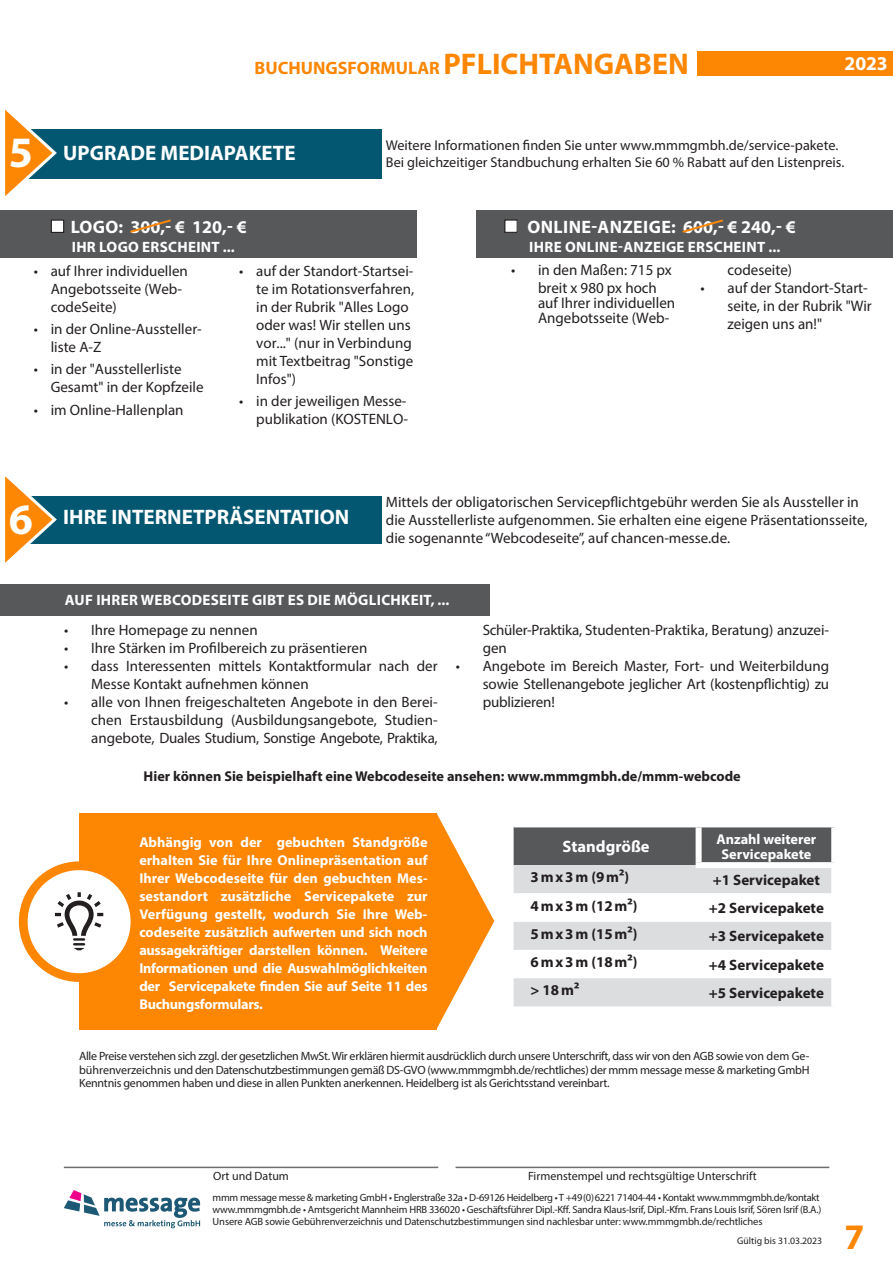
<style>
.page{position:relative;width:893px;height:1263px;background:#fff}
.page>*{position:absolute;margin:0;border:0;box-sizing:border-box;transform-origin:0 0}
.t1{font:700 36px "Myriad Pro";color:#fd8603}
.t2{font:700 21px "Myriad Pro";color:#fff}
.t3{font:700 19.5px "Myriad Pro";color:#fff}
.t4{font:700 18px "Myriad Pro";color:#fff}
.t5{font:700 18px "Myriad Pro";color:#fd8603}
.t6{font:700 16.5px "Myriad Pro";color:#fff}
.t7{font:15.3px/18px "Myriad Pro";color:#231f20}
.t8{font:15px/18px "Myriad Pro";color:#231f20}
.t9{font:700 15px "Myriad Pro";letter-spacing:.02em;color:#fff}
.t10{font:700 15px "Myriad Pro";color:#231f20}
.t11{font:700 15px "Myriad Pro";letter-spacing:.125em;color:#231f20}
.t12{font:700 14.25px/18px "Myriad Pro";letter-spacing:-.02em;color:#fff;text-align:justify}
.t13{font:14.25px/17.1px "Myriad Pro";color:#231f20}
.t14{font:700 14.25px "Myriad Pro";color:#231f20}
.t15{font:700 14.25px/15px "Myriad Pro";color:#fff;text-align:center}
.t16{font:12px/13.5px "Myriad Pro";letter-spacing:-.005em;color:#231f20;text-align:justify}
.t17{font:10.5px/12px "Myriad Pro";letter-spacing:-.02em;color:#231f20}
.t18{font:9.75px "Myriad Pro";color:#231f20}
.s1{font-size:30px}
.s2{font-size:43.5px}
</style>
<div class="page">
<svg style="left:64px;top:1190px;width:136px;height:38px"></svg>
<div style="left:697px;top:52px;width:196px;height:24px;background:#fd8603"></div>
<hr style="left:456px;top:1167px;width:373px;height:1px;background:#6c6d70">
<hr style="left:64px;top:1167px;width:374px;height:1px;background:#6c6d70">
<svg style="left:437px;top:814px;width:57px;height:214px"></svg>
<div style="left:476px;top:211px;width:417px;height:47px;background:#57585a"></div>
<div style="left:0;top:584px;width:489px;height:32px;background:#57585a"></div>
<div style="left:79px;top:813px;width:358px;height:217px;background:#fd8603"></div>
<div style="left:23px;top:866px;width:112px;height:111px;background:#fff;border-radius:50%"></div>
<div style="left:19px;top:861px;width:120px;height:121px;border:9px solid #fd8603;border-radius:50%"></div>
<svg style="left:55px;top:892px;width:48px;height:58px"></svg>
<div style="left:514px;top:827px;width:317px;height:38px;background:#57585a"></div>
<div style="left:514px;top:865px;width:317px;height:141px;background:#dcdddf"></div>
<svg style="left:514px;top:893px;width:317px;height:85px"></svg>
<div style="left:696px;top:827px;width:6px;height:35px;background:#fff"></div>
<div style="left:696px;top:862px;width:141px;height:6px;background:#fff"></div>
<div style="left:0;top:211px;width:417px;height:47px;background:#57585a"></div>
<div style="left:51px;top:220px;width:13px;height:12px;background:#fff"></div>
<div style="left:51px;top:220px;width:13px;height:13px;border:1px solid #231f20"></div>
<div style="left:505px;top:220px;width:12px;height:12px;background:#fff"></div>
<div style="left:504px;top:219px;width:14px;height:14px;border:1px solid #231f20"></div>
<div style="left:6px;top:129px;width:376px;height:50px;background:#035771"></div>
<svg style="left:5px;top:110px;width:52px;height:86px"></svg>
<div style="left:6px;top:496px;width:376px;height:47px;background:#035771"></div>
<svg style="left:5px;top:476px;width:54px;height:87px"></svg>
<svg style="left:130px;top:219px;width:41px;height:14px"></svg>
<svg style="left:682px;top:219px;width:41px;height:14px"></svg>
<p class="t5" style="left:254px;top:56px;width:436px">BUCHUNGSFORMULAR <span class="s1">PFLICHTANGABEN</span></p>
<h3 class="t3" style="left:844px;top:51px;width:45px">2023</h3>
<h2 class="t2" style="left:9px;top:139px;width:288px"><span class="s2">5</span> UPGRADE MEDIAPAKETE</h2>
<p class="t13" style="left:386px;top:136px;width:460px">Weitere Informationen finden Sie unter www.mmmgmbh.de/service-pakete.<br>Bei gleichzeitiger Standbuchung erhalten Sie 60 % Rabatt auf den Listenpreis.</p>
<p class="t4" style="left:71px;top:215px;width:23px">Logo</p>
<p class="t4" style="left:119px;top:215px;width:130px">: 300,- € 120,- €</p>
<p class="t4" style="left:528px;top:215px;width:24px">Online</p>
<p class="t4" style="left:591px;top:215px;width:30px">-Anzeige</p>
<p class="t4" style="left:671px;top:215px;width:126px">: 600,- € 240,- €</p>
<p class="t9" style="left:72px;top:237px;width:38px">Ihr logo</p>
<p class="t9" style="left:142px;top:237px;width:10px">erscheint</p>
<p class="t9" style="left:223px;top:237px;width:13px">...</p>
<p class="t9" style="left:529px;top:237px;width:56px">IhrE Online</p>
<p class="t9" style="left:618px;top:237px;width:25px">-Anzeige</p>
<p class="t9" style="left:688px;top:237px;width:10px">erscheint</p>
<p class="t9" style="left:769px;top:237px;width:13px">...</p>
<p class="t8" style="left:51px;top:262px;width:139px;text-indent:-17px">• auf Ihrer individuellen<br>Angebotsseite (Web&shy;codeSeite)</p>
<p class="t8" style="left:51px;top:320px;width:153px;text-indent:-17px">• in der Online-Aussteller&shy;liste A-Z</p>
<p class="t8" style="left:51px;top:360px;width:154px;text-indent:-17px">• in der "Ausstellerliste<br>Gesamt" in der Kopfzeile</p>
<p class="t8" style="left:34px;top:400px;width:151px">• im Online-Hallenplan</p>
<p class="t8" style="left:256px;top:262px;width:159px;text-indent:-17px">• auf der Standort-Startsei&shy;te im Rotationsverfahren, in der Rubrik "Alles Logo oder was! Wir stellen uns vor..." (nur in Verbindung mit Textbeitrag "Sonstige<br>Infos")</p>
<p class="t8" style="left:239px;top:392px;width:170px;text-align:right">• in der jeweiligen Messe&shy;publikation (KOSTENLO-</p>
<p class="t7" style="left:538px;top:261px;width:135px;text-indent:-27px">• in den Maßen: 715 px breit x 980 px hoch</p>
<p class="t7" style="left:538px;top:295px;width:139px;line-height:15px">auf Ihrer individuellen<br>Angebotsseite (Web-</p>
<p class="t7" style="left:727px;top:261px;width:66px">codeseite)</p>
<p class="t7" style="left:727px;top:279px;width:146px;text-indent:-27px">• auf der Standort-Start&shy;seite, in der Rubrik "Wir zeigen uns an!"</p>
<h2 class="t2" style="left:9px;top:504px;width:342px"><span class="s2">6</span> IHRE INTERNETPRÄSENTATION</h2>
<p class="t8" style="left:386px;top:492px;width:483px">Mittels der obligatorischen Servicepflichtgebühr werden Sie als Aussteller in die Ausstellerliste aufgenommen. Sie erhalten eine eigene Präsentationsseite, die sogenannte “Webcodeseite”, auf chancen-messe.de.</p>
<p class="t9" style="left:65px;top:590px;width:46px">Auf Ihrer</p>
<p class="t9" style="left:141px;top:590px;width:24px">Webcodeseite</p>
<p class="t9" style="left:252px;top:590px;width:9px">gibt</p>
<p class="t9" style="left:288px;top:590px;width:28px">ES die</p>
<p class="t9" style="left:334px;top:590px;width:23px">Möglichkeit</p>
<p class="t9" style="left:431px;top:590px;width:20px">, ...</p>
<p class="t8" style="left:64px;top:621px;width:195px">• Ihre Homepage zu nennen</p>
<p class="t8" style="left:64px;top:639px;width:305px">• Ihre Stärken im Profilbereich zu präsentieren</p>
<p class="t8" style="left:91px;top:657px;width:348px;text-indent:-27px">• dass Interessenten mittels Kontaktformular nach der<br>Messe Kontakt aufnehmen können</p>
<p class="t8" style="left:91px;top:693px;width:348px;text-align:justify;text-indent:-27px">• alle von Ihnen freigeschalteten Angebote in den Berei&shy;chen Erstausbildung (Ausbildungsangebote, Studien&shy;angebote, Duales Studium, Sonstige Angebote, Praktika,</p>
<p class="t8" style="left:483px;top:621px;width:348px">Schüler-Praktika, Studenten-Praktika, Beratung) anzuzei&shy;gen</p>
<p class="t8" style="left:483px;top:657px;width:348px;text-align:justify;text-indent:-27px">• Angebote im Bereich Master, Fort- und Weiterbildung sowie Stellenangebote jeglicher Art (kostenpflichtig) zu publizieren!</p>
<p class="t14" style="left:144px;top:767px;width:599px">Hier können Sie beispielhaft eine Webcodeseite ansehen: www.mmmgmbh.de/mmm-webcode</p>
<p class="t12" style="left:139px;top:833px;width:290px">Abhängig von der gebuchten Standgröße erhalten Sie für Ihre Onlinepräsentation auf Ihrer Webcodeseite für den gebuchten Mes&shy;sestandort zusätzliche Servicepakete zur Verfügung gestellt, wodurch Sie Ihre Web&shy;codeseite zusätzlich aufwerten und sich noch aussagekräftiger darstellen können. Weitere Informationen und die Auswahlmöglichkeiten der Servicepakete finden Sie auf Seite 11 des Buchungsformulars.</p>
<p class="t6" style="left:563px;top:836px;width:89px">Standgröße</p>
<p class="t15" style="left:716px;top:831px;width:101px">Anzahl weiterer<br>Servicepakete</p>
<p class="t11" style="left:531px;top:867px;width:100px">3mx3m (9m²)</p>
<p class="t10" style="left:713px;top:870px;width:109px">+1 Servicepaket</p>
<p class="t11" style="left:531px;top:896px;width:108px">4mx3m (12m²)</p>
<p class="t10" style="left:709px;top:898px;width:117px">+2 Servicepakete</p>
<p class="t11" style="left:531px;top:924px;width:108px">5mx3m (15m²)</p>
<p class="t10" style="left:709px;top:926px;width:117px">+3 Servicepakete</p>
<p class="t11" style="left:531px;top:952px;width:108px">6mx3m (18m²)</p>
<p class="t10" style="left:709px;top:955px;width:117px">+4 Servicepakete</p>
<p class="t10" style="left:531px;top:980px;width:50px">&gt; 18m²</p>
<p class="t10" style="left:709px;top:983px;width:117px">+5 Servicepakete</p>
<p class="t16" style="left:79px;top:1049px;width:732px">Alle Preise verstehen sich zzgl. der gesetzlichen MwSt. Wir erklären hiermit ausdrücklich durch unsere Unterschrift, dass wir von den AGB sowie von dem Ge&shy;bührenverzeichnis und den Datenschutzbestimmungen gemäß DS-GVO (www.mmmgmbh.de/rechtliches) der mmm message messe &amp; marketing GmbH Kenntnis genommen haben und diese in allen Punkten anerkennen. Heidelberg ist als Gerichtsstand vereinbart.</p>
<p class="t16" style="left:213px;top:1168px;width:77px">Ort und Datum</p>
<p class="t16" style="left:528px;top:1168px;width:230px">Firmenstempel und rechtsgültige Unterschrift</p>
<p class="t17" style="left:213px;top:1191px;width:610px">mmm message messe &amp; marketing GmbH • Englerstraße 32a • D-69126 Heidelberg • T +49(0)6221 71404-44 • Kontakt www.mmmgmbh.de/kontakt www.mmmgmbh.de • Amtsgericht Mannheim HRB 336020 • Geschäftsführer Dipl.-Kff. Sandra Klaus-Isrif, Dipl.-Kfm. Frans Louis Isrif, Sören Isrif (B.A.)<br>Unsere AGB sowie Gebührenverzeichnis und Datenschutzbestimmungen sind nachlesbar unter: www.mmmgmbh.de/rechtliches</p>
<p class="t18" style="left:737px;top:1234px;width:86px">Gültig bis 31.03.2023</p>
<h1 class="t1" style="left:844px;top:1213px;width:21px">7</h1>
</div>
